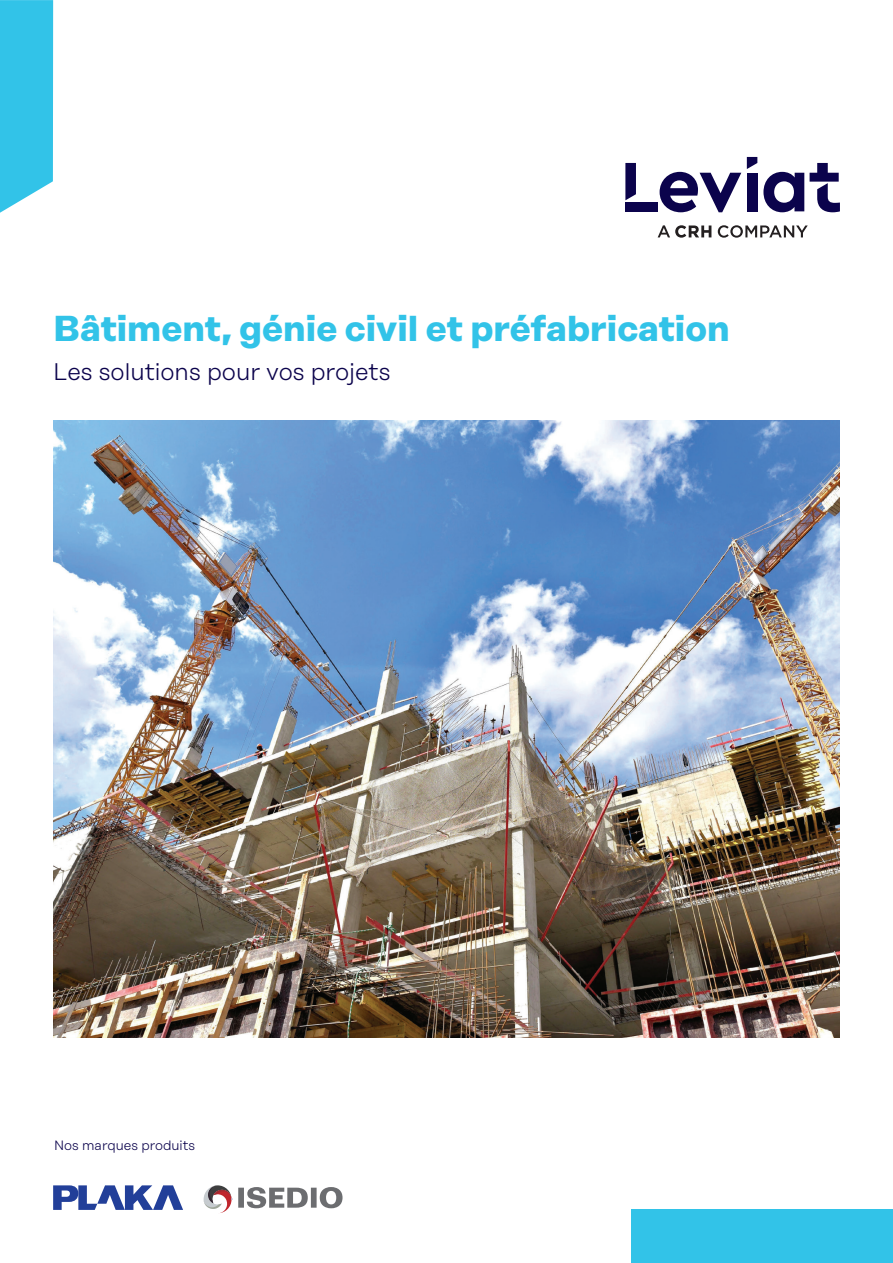
<style>
.page{position:relative;width:893px;height:1263px;background:#fff}
.page>*{position:absolute;margin:0;border:0;box-sizing:border-box;transform-origin:0 0}
.t1{font:700 36px "Rational Display";color:#32c3e8}
.t2{font:300 24px "Rational Display";color:#0b034c}
.t3{font:300 13.5px "Rational Display";color:#0b034c}
</style>
<div class="page">
<img style="left:53px;top:421px;width:787px;height:616px">
<svg style="left:0;top:0;width:53px;height:213px;background:#41c7e9"></svg>
<div style="left:631px;top:1210px;width:262px;height:53px;background:#32c3e8"></div>
<svg style="left:658px;top:225px;width:53px;height:13px"></svg>
<svg style="left:718px;top:225px;width:90px;height:13px"></svg>
<svg style="left:763px;top:172px;width:41px;height:40px"></svg>
<div style="left:625px;top:202px;width:33px;height:9px;background:#0b034c"></div>
<svg style="left:625px;top:163px;width:11px;height:37px"></svg>
<svg style="left:660px;top:172px;width:81px;height:40px"></svg>
<div style="left:747px;top:173px;width:10px;height:38px;background:#0b034c"></div>
<svg style="left:810px;top:163px;width:30px;height:49px"></svg>
<svg style="left:747px;top:157px;width:10px;height:12px"></svg>
<svg style="left:53px;top:1185px;width:130px;height:25px"></svg>
<svg style="left:204px;top:1185px;width:28px;height:28px"></svg>
<svg style="left:238px;top:1187px;width:105px;height:21px"></svg>
<p class="t1" style="left:53px;top:307px;width:678px">Bâtiment, génie civil et préfabrication</p>
<p class="t2" style="left:53px;top:358px;width:339px">Les solutions pour vos projets</p>
<p class="t3" style="left:54px;top:1138px;width:143px">Nos marques produits</p>
</div>
